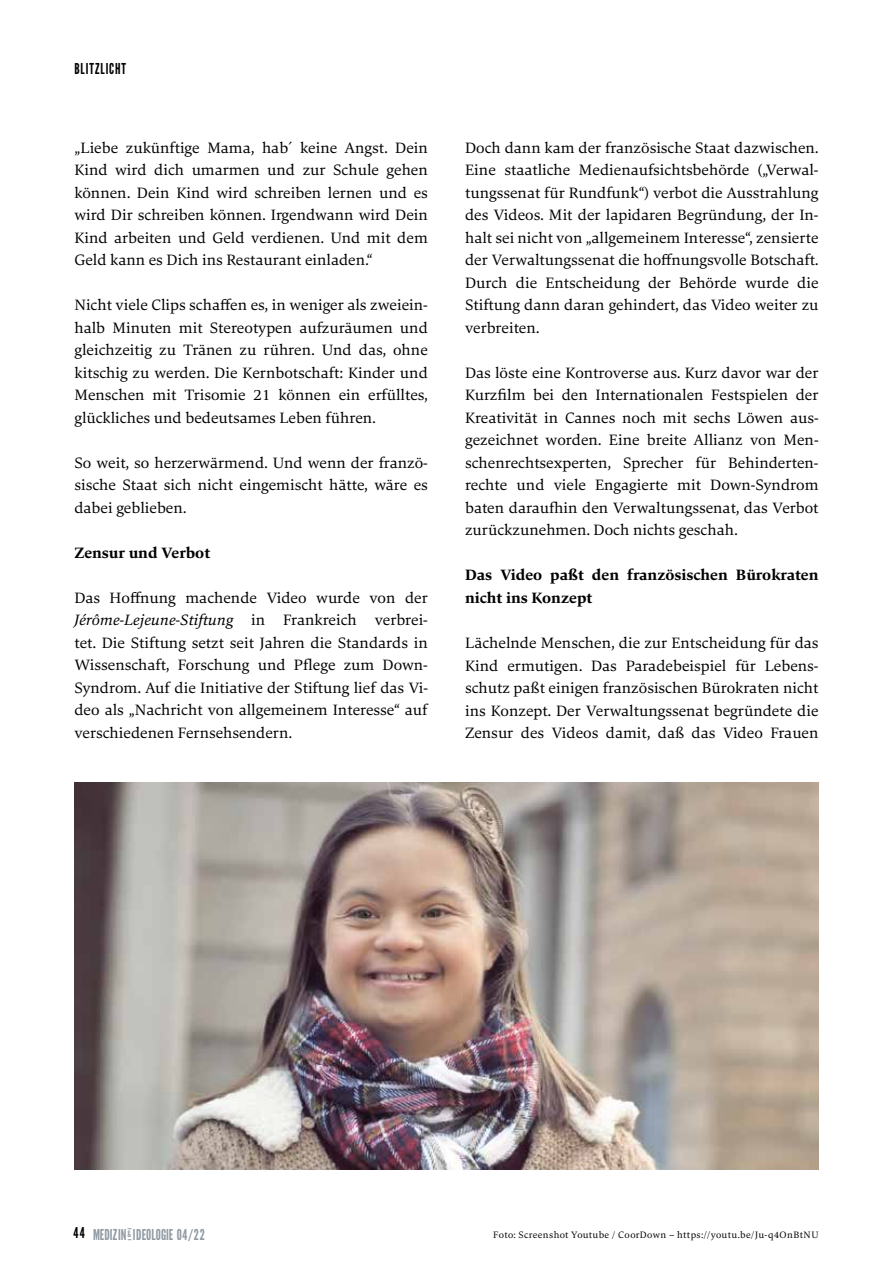
<style>
.page{position:relative;width:893px;height:1263px;background:#fff}
.page>*{position:absolute;margin:0;border:0;box-sizing:border-box;transform-origin:0 0}
.t1{font:15.75px/22.5px "Carat";color:#000;text-align:justify}
.t2{font:700 15.75px/22.5px "Carat";color:#000}
.t3{font:15px "League Gothic";letter-spacing:.01em;color:#909aa3;scale:.96 1}
.t4{font:15px "League Gothic";letter-spacing:.07em;color:#000;scale:.96 1}
.t5{font:14.85px "League Gothic";color:#000}
.t6{font:9.75px "Carat";letter-spacing:.04em;color:#000}
.s1{font-style:italic}
</style>
<div class="page">
<img style="left:74px;top:783px;width:745px;height:387px">
<p class="t4" style="left:74px;top:60px;width:55px">BLITZLICHT</p>
<p class="t1" style="left:74px;top:136px;width:355px">„Liebe zukünftige Mama, hab´ keine Angst. Dein Kind wird dich umarmen und zur Schule gehen können. Dein Kind wird schreiben lernen und es wird Dir schreiben können. Irgendwann wird Dein Kind arbeiten und Geld verdienen. Und mit dem Geld kann es Dich ins Restaurant einladen.“</p>
<p class="t1" style="left:74px;top:294px;width:355px">Nicht viele Clips schaffen es, in weniger als zweiein&shy;halb Minuten mit Stereotypen aufzuräumen und gleichzeitig zu Tränen zu rühren. Und das, ohne kitschig zu werden. Die Kernbotschaft: Kinder und Menschen mit Trisomie 21 können ein erfülltes, glückliches und bedeutsames Leben führen.</p>
<p class="t1" style="left:74px;top:451px;width:355px">So weit, so herzerwärmend. Und wenn der franzö&shy;sische Staat sich nicht eingemischt hätte, wäre es dabei geblieben.</p>
<p class="t2" style="left:74px;top:541px;width:137px">Zensur und Verbot</p>
<p class="t1" style="left:74px;top:586px;width:356px">Das Hoffnung machende Video wurde von der <span class="s1">Jérôme-Lejeune-Stiftung</span> in Frankreich verbrei&shy;tet. Die Stiftung setzt seit Jahren die Standards in Wissenschaft, Forschung und Pflege zum Down-Syndrom. Auf die Initiative der Stiftung lief das Vi&shy;deo als „Nachricht von allgemeinem Interesse“ auf verschiedenen Fernsehsendern.</p>
<p class="t1" style="left:465px;top:136px;width:355px">Doch dann kam der französische Staat dazwischen.<br>Eine staatliche Medienaufsichtsbehörde („Verwal&shy;tungssenat für Rundfunk“) verbot die Ausstrahlung des Videos. Mit der lapidaren Begründung, der In&shy;halt sei nicht von „allgemeinem Interesse“, zensierte der Verwaltungssenat die hoffnungsvolle Botschaft.<br>Durch die Entscheidung der Behörde wurde die Stiftung dann daran gehindert, das Video weiter zu verbreiten.</p>
<p class="t1" style="left:465px;top:361px;width:355px">Das löste eine Kontroverse aus. Kurz davor war der Kurzfilm bei den Internationalen Festspielen der Kreativität in Cannes noch mit sechs Löwen aus&shy;gezeichnet worden. Eine breite Allianz von Men&shy;schenrechtsexperten, Sprecher für Behinderten&shy;rechte und viele Engagierte mit Down-Syndrom baten daraufhin den Verwaltungssenat, das Verbot zurückzunehmen. Doch nichts geschah.</p>
<p class="t2" style="left:465px;top:564px;width:355px">Das Video paßt den französischen Bürokraten nicht ins Konzept</p>
<p class="t1" style="left:465px;top:631px;width:355px">Lächelnde Menschen, die zur Entscheidung für das Kind ermutigen. Das Paradebeispiel für Lebens&shy;schutz paßt einigen französischen Bürokraten nicht ins Konzept. Der Verwaltungssenat begründete die Zensur des Videos damit, daß das Video Frauen</p>
<p class="t5" style="left:73px;top:1224px;width:13px">44</p>
<p class="t3" style="left:93px;top:1225px;width:118px">MEDIZIN<sup>&amp;</sup>I DEOLOGIE 04/22</p>
<p class="t6" style="left:493px;top:1229px;width:327px">Foto: Screenshot Youtube / CoorDown – https://youtu.be/Ju-q4OnBtNU</p>
</div>
